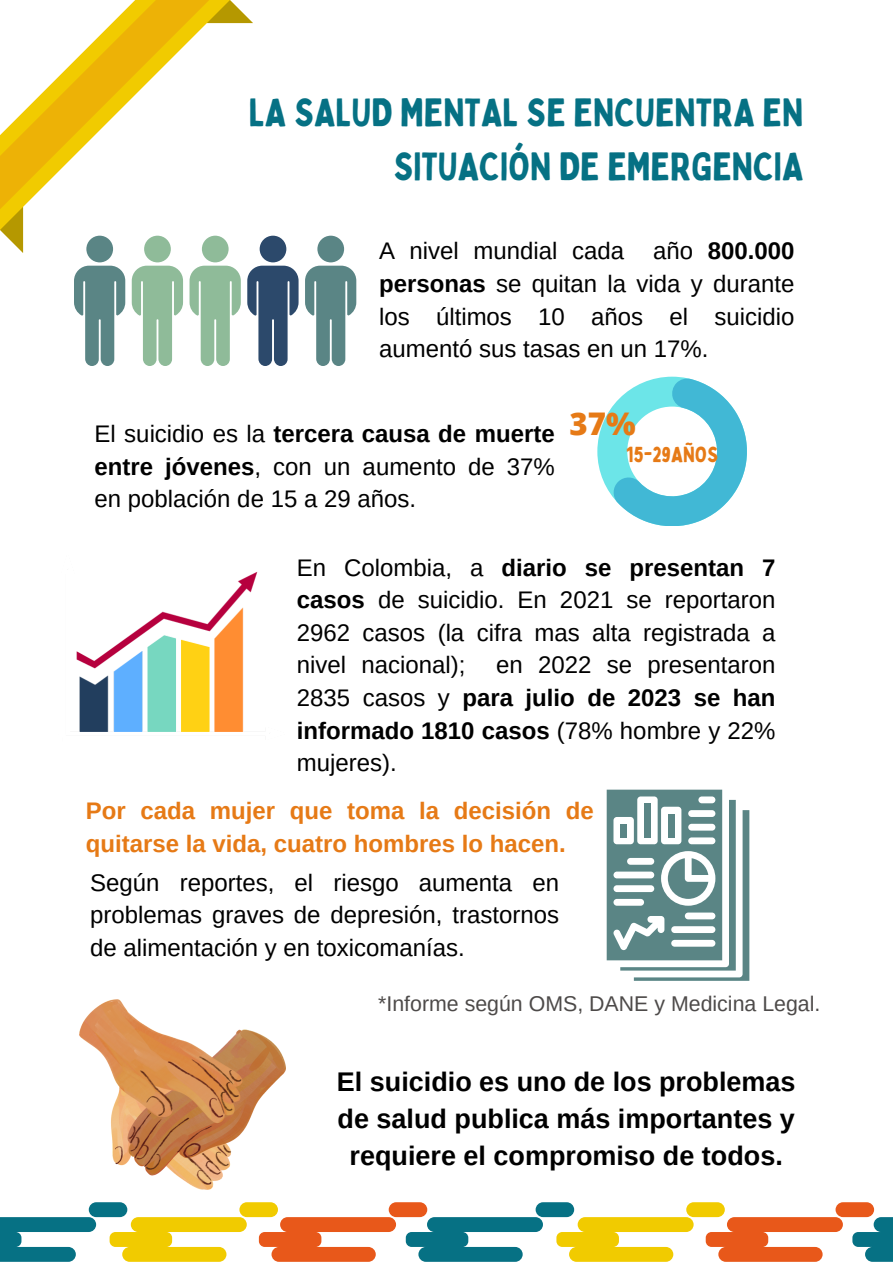
<style>
.page{position:relative;width:893px;height:1264px;background:#fff}
.page>*{position:absolute;margin:0;border:0;box-sizing:border-box;transform-origin:0 0}
.t1{font:38.85px/54px "Bobby Jones";color:#067184;text-align:right}
.t2{font:800 31.2px "Open Sans";color:#e67a16}
.t3{font:700 27px/37px "Arimo";color:#000;text-align:center}
.t4{font:24px/32.5px "Arimo";color:#000;text-align:justify}
.t5{font:700 24px/32.5px "Arimo";color:#e67a16}
.t6{font:21.6px "Bobby Jones";color:#e67a16}
.t7{font:21.3px "Arimo";color:#4d4a49}
.s1{font-weight:700}
</style>
<div class="page">
<svg style="left:0;top:1202px;width:892px;height:59px"></svg>
<svg style="left:0;top:0;width:253px;height:253px"></svg>
<svg style="left:597px;top:376px;width:149px;height:150px"></svg>
<img style="left:76px;top:572px;width:182px;height:160px">
<svg style="left:74px;top:266px;width:51px;height:100px"></svg>
<div style="left:86px;top:236px;width:27px;height:26px;background:#5a8585;border-radius:50%"></div>
<svg style="left:132px;top:266px;width:51px;height:100px"></svg>
<div style="left:144px;top:236px;width:27px;height:26px;background:#8fbb99;border-radius:50%"></div>
<svg style="left:305px;top:266px;width:51px;height:100px"></svg>
<div style="left:317px;top:236px;width:27px;height:26px;background:#5a8585;border-radius:50%"></div>
<svg style="left:247px;top:266px;width:51px;height:100px"></svg>
<div style="left:259px;top:236px;width:27px;height:26px;background:#2c496b;border-radius:50%"></div>
<svg style="left:189px;top:266px;width:52px;height:100px"></svg>
<div style="left:202px;top:236px;width:26px;height:26px;background:#8fbb99;border-radius:50%"></div>
<svg style="left:606px;top:789px;width:143px;height:191px"></svg>
<img style="left:80px;top:999px;width:205px;height:190px">
<p class="t1" style="left:249px;top:84px;width:556px">LA SALUD MENTAL SE ENCUENTRA EN<br>SITUACIÓN DE EMERGENCIA</p>
<p class="t4" style="left:379px;top:235px;width:417px">A nivel mundial cada año <span class="s1">800.000 personas</span> se quitan la vida y durante los últimos 10 años el suicidio aumentó sus tasas en un 17%.</p>
<p class="t4" style="left:95px;top:417px;width:461px">El suicidio es la <span class="s1">tercera causa de muerte entre jóvenes</span>, con un aumento de 37% en población de 15 a 29 años.</p>
<p class="t2" style="left:569px;top:401px;width:68px">37%</p>
<p class="t6" style="left:626px;top:440px;width:93px">15-29AÑOS</p>
<p class="t4" style="left:297px;top:551px;width:480px">En Colombia, a <span class="s1">diario se presentan 7 casos</span> de suicidio. En 2021 se reportaron 2962 casos (la cifra mas alta registrada a nivel nacional);</p>
<p class="t4" style="left:297px;top:648px;width:480px;text-indent:199px">en 2022 se presentaron 2835 casos y <span class="s1">para julio de 2023 se han informado 1810 casos</span> (78% hombre y 22% mujeres).</p>
<p class="t5" style="left:86px;top:794px;width:509px">Por cada mujer que toma la decisión de quitarse la vida, cuatro hombres lo hacen.</p>
<p class="t4" style="left:90px;top:866px;width:470px">Según reportes, el riesgo aumenta en problemas graves de depresión, trastornos de alimentación y en toxicomanías.</p>
<p class="t7" style="left:378px;top:991px;width:444px">*Informe según OMS, DANE y Medicina Legal.</p>
<p class="t3" style="left:337px;top:1062px;width:460px">El suicidio es uno de los problemas de salud publica más importantes y requiere el compromiso de todos.</p>
</div>
